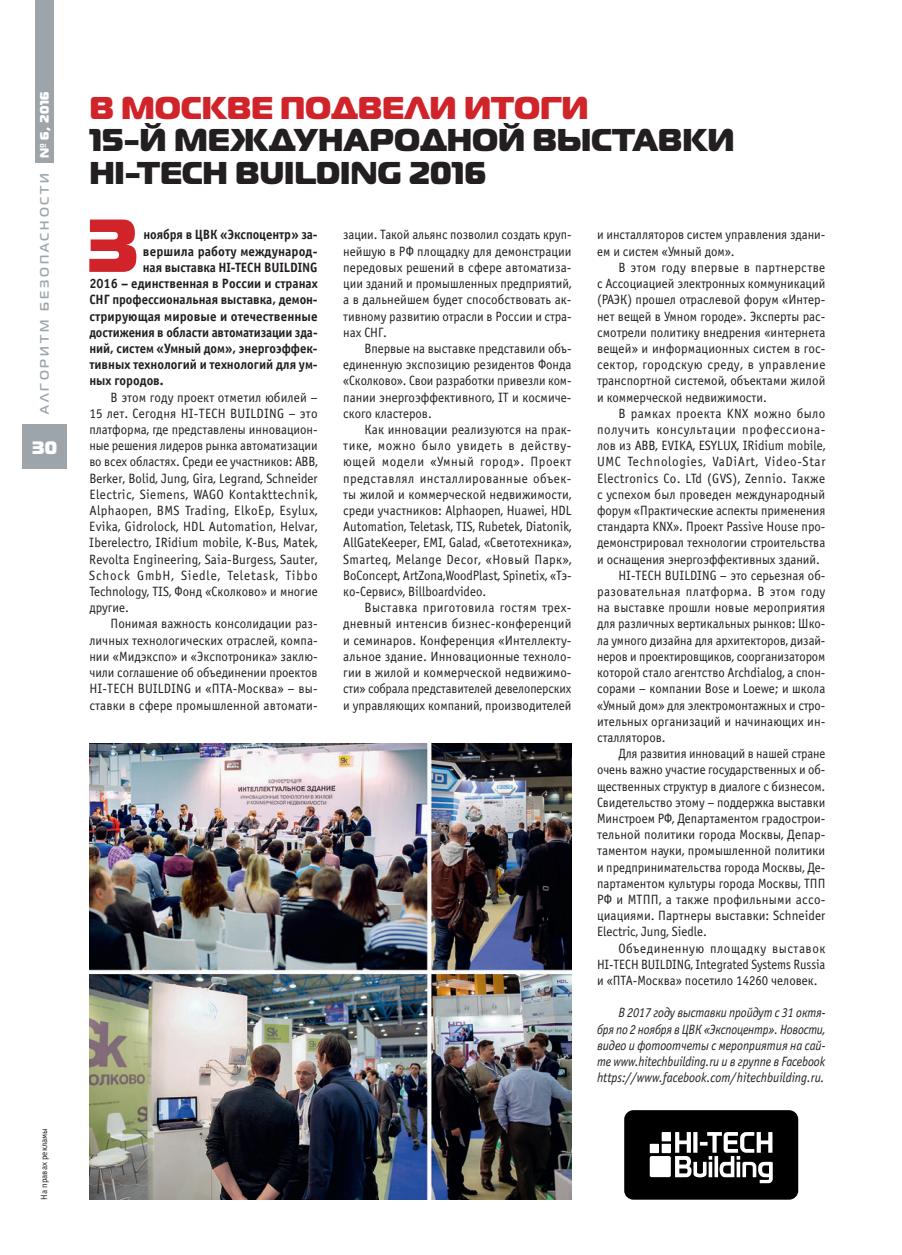
<style>
.page{position:relative;width:902px;height:1255px;background:#fff}
.page>*{position:absolute;margin:0;border:0;box-sizing:border-box;transform-origin:0 0}
.t1{font:74.7px "Magistral Black C";color:#d1232a}
.t2{font:31.5px/32.4px "Magistral Black C";color:#231f20}
.t3{font:31.5px "Magistral Black C";color:#d1232a}
.t4{font:18px "Magistral Black C";color:#fff}
.t5{font:13.5px/16.2px "Officina Sans C";color:#231f20;text-align:justify}
.t6{font:13.5px/16.2px "Officina Sans C";color:#231f20;text-align:justify;scale:.95 1}
.t7{font:13.5px/16.2px "Officina Sans C";color:#231f20;text-align:justify;scale:.94 1}
.t8{font:13.5px/16.2px "Officina Sans C";color:#231f20;text-align:justify;scale:.96 1}
.t9{font:italic 13.5px/16.2px "Officina Sans C";letter-spacing:-.005em;color:#231f20;text-align:justify;scale:.91 1}
.t10{font:700 13.5px "Officina Sans C";letter-spacing:-.005em;color:#231f20;scale:.94 1}
.t11{font:13.5px "Officina Sans C";color:#231f20;scale:.93 1}
.t12{font:700 13.5px "Officina Sans C";letter-spacing:-.005em;color:#231f20;scale:.95 1}
.t13{font:13.5px "Officina Sans C";letter-spacing:.03em;color:#231f20}
.t14{font:700 13.5px "Officina Sans C";letter-spacing:-.005em;color:#231f20}
.t15{font:700 13.5px "Officina Sans C";letter-spacing:-.005em;color:#231f20;scale:.93 1}
.t16{font:13.5px "Officina Sans C";letter-spacing:.025em;color:#231f20}
.t17{font:13.5px "Officina Sans C";letter-spacing:.05em;color:#231f20}
.t18{font:13.5px "Officina Sans C";letter-spacing:.045em;color:#231f20}
.t19{font:13.5px "Officina Sans C";letter-spacing:.04em;color:#231f20}
.t20{font:700 12.3px "Magistral C";letter-spacing:.24em;color:#9da5ab}
.t21{font:9px "Officina Sans C";color:#231f20}
.s1{font-family:"Magistral Black C";font-weight:400;color:#fff}
</style>
<div class="page">
<div style="left:22px;top:424px;width:45px;height:45px;background:#9da5ab"></div>
<div style="left:36px;top:0;width:18px;height:162px;background:#9da5ab"></div>
<div style="left:624px;top:1110px;width:174px;height:89px;background:#000;border-radius:9px"></div>
<svg style="left:675px;top:1132px;width:97px;height:51px"></svg>
<div style="left:649px;top:1155px;width:21px;height:22px;background:#fff;border-radius:2px"></div>
<div style="left:649px;top:1143px;width:10px;height:10px;background:#fff"></div>
<div style="left:661px;top:1143px;width:10px;height:10px;background:#fff"></div>
<div style="left:661px;top:1131px;width:10px;height:10px;background:#fff"></div>
<img style="left:89px;top:743px;width:482px;height:456px">
<p class="t20" style="left:37px;top:414px;width:324px;rotate:-90deg">АЛГОРИТМ БЕЗОПАСНОСТИ <span class="s1">№ 6, 2016</span></p>
<h3 class="t4" style="left:32px;top:436px;width:26px">30</h3>
<p class="t21" style="left:39px;top:1199px;width:73px;rotate:-90deg">На правах рекламы</p>
<h2 class="t3" style="left:89px;top:87px;width:500px">В МОСКВЕ ПОДВЕЛИ ИТОГИ</h2>
<h2 class="t2" style="left:89px;top:122px;width:646px">15‑Й МЕЖДУНАРОДНОЙ ВЫСТАВКИ<br>HI‑TECH BUILDING 2016</h2>
<h1 class="t1" style="left:87px;top:197px;width:53px">3</h1>
<p class="t10" style="left:143px;top:227px;width:187px">ноября в ЦВК «Экспоцентр» за-</p>
<p class="t14" style="left:143px;top:243px;width:176px">вершила работу международ-</p>
<p class="t10" style="left:143px;top:260px;width:187px">ная выставка HI-TECH BUILDING</p>
<p class="t12" style="left:89px;top:276px;width:242px">2016 – единственная в России и странах</p>
<p class="t10" style="left:89px;top:292px;width:244px">СНГ профессиональная выставка, демон-</p>
<p class="t14" style="left:89px;top:308px;width:230px">стрирующая мировые и отечественные</p>
<p class="t15" style="left:89px;top:324px;width:247px">достижения в области автоматизации зда-</p>
<p class="t10" style="left:89px;top:341px;width:244px">ний, систем «Умный дом», энергоэффек-</p>
<p class="t12" style="left:89px;top:357px;width:242px">тивных технологий и технологий для ум-</p>
<p class="t12" style="left:89px;top:373px;width:80px">ных городов.</p>
<p class="t5" style="left:89px;top:389px;width:230px;text-indent:21px">В этом году проект отметил юбилей – 15 лет. Сегодня HI-TECH BUILDING – это платформа, где представлены инновацион&shy;ные решения лидеров рынка автоматизации во всех областях. Среди ее участников: ABB, Berker, Bolid, Jung, Gira, Legrand, Schneider Electric, Siemens, WAGO Kontakttechnik, Alphaopen, BMS Trading, ElkoEp, Esylux, Evika, Gidrolock, HDL Automation, Helvar, Iberelectro, IRidium mobile, K-Bus, Matek, Revolta Engineering, Saia-Burgess, Sauter, Schock GmbH, Siedle, Teletask, Tibbo Technology, TIS, Фонд «Сколково» и многие другие.</p>
<p class="t8" style="left:89px;top:616px;width:239px;text-indent:21px">Понимая важность консолидации раз&shy;личных технологических отраслей, компа&shy;нии «Мидэкспо» и «Экспотроника» заклю&shy;чили соглашение об объединении проектов HI-TECH BUILDING и «ПТА-Москва» – вы&shy;ставки в сфере промышленной автомати-</p>
<p class="t7" style="left:343px;top:227px;width:244px">зации. Такой альянс позволил создать круп&shy;нейшую в РФ площадку для демонстрации передовых решений в сфере автоматиза&shy;ции зданий и промышленных предприятий, а в дальнейшем будет способствовать ак&shy;тивному развитию отрасли в России и стра&shy;нах СНГ.</p>
<p class="t6" style="left:343px;top:340px;width:242px;text-indent:21px">Впервые на выставке представили объ&shy;единенную экспозицию резидентов Фонда «Сколково». Свои разработки привезли ком&shy;пании энергоэффективного, IT и космиче&shy;ского кластеров.</p>
<p class="t5" style="left:343px;top:421px;width:230px;text-indent:21px">Как инновации реализуются на прак&shy;тике, можно было увидеть в действу&shy;ющей модели «Умный город». Проект представлял инсталлированные объек&shy;ты жилой и коммерческой недвижимости, среди участников: Alphaopen, Huawei, HDL Automation, Teletask, TIS, Rubetek, Diatonik, AllGateKeeper, EMI, Galad, «Светотехника», Smarteq, Melange Decor, «Новый Парк», BoConcept, ArtZona,WoodPlast, Spinetix, «Тэ&shy;ко-Сервис», Billboardvideo.</p>
<p class="t5" style="left:343px;top:600px;width:230px;text-indent:21px">Выставка приготовила гостям трех&shy;дневный интенсив бизнес-конференций и семинаров. Конференция «Интеллекту&shy;альное здание. Инновационные техноло&shy;гии в жилой и коммерческой недвижимо&shy;сти» собрала представителей девелоперских и управляющих компаний, производителей</p>
<p class="t6" style="left:597px;top:227px;width:242px">и инсталляторов систем управления здани&shy;ем и систем «Умный дом».</p>
<p class="t5" style="left:597px;top:259px;width:230px;text-indent:21px">В этом году впервые в партнерстве с Ассоциацией электронных коммуникаций (РАЭК) прошел отраслевой форум «Интер&shy;нет вещей в Умном городе». Эксперты рас&shy;смотрели политику внедрения «интернета вещей» и информационных систем в гос&shy;сектор, городскую среду, в управление транспортной системой, объектами жилой и коммерческой недвижимости.</p>
<p class="t13" style="left:618px;top:406px;width:208px">В рамках проекта KNX можно было</p>
<p class="t18" style="left:597px;top:422px;width:230px">получить консультации профессиона-</p>
<p class="t8" style="left:597px;top:438px;width:239px">лов из ABB, EVIKA, ESYLUX, IRidium mobile,</p>
<p class="t17" style="left:597px;top:454px;width:230px">UMC Technologies, VaDiArt, Video-Star</p>
<p class="t16" style="left:597px;top:470px;width:230px">Electronics Co. LTd (GVS), Zennio. Также</p>
<p class="t5" style="left:597px;top:486px;width:230px">с успехом был проведен международный</p>
<p class="t6" style="left:597px;top:502px;width:242px">форум «Практические аспекты применения</p>
<p class="t6" style="left:597px;top:519px;width:242px">стандарта KNX». Проект Passive House про-</p>
<p class="t6" style="left:597px;top:535px;width:242px">демонстрировал технологии строительства</p>
<p class="t6" style="left:597px;top:551px;width:236px">и оснащения энергоэффективных зданий.</p>
<p class="t6" style="left:618px;top:567px;width:219px">HI-TECH BUILDING – это серьезная об-</p>
<p class="t13" style="left:597px;top:584px;width:230px">разовательная платформа. В этом году</p>
<p class="t5" style="left:597px;top:600px;width:230px">на выставке прошли новые мероприятия</p>
<p class="t6" style="left:597px;top:616px;width:242px">для различных вертикальных рынков: Шко-</p>
<p class="t7" style="left:597px;top:632px;width:244px">ла умного дизайна для архитекторов, дизай-</p>
<p class="t11" style="left:597px;top:649px;width:247px">неров и проектировщиков, соорганизатором</p>
<p class="t6" style="left:597px;top:664px;width:242px">которой стало агентство Archdialog, а спон-</p>
<p class="t6" style="left:597px;top:681px;width:242px">сорами – компании Bose и Loewe; и школа</p>
<p class="t7" style="left:597px;top:697px;width:244px">«Умный дом» для электромонтажных и стро-</p>
<p class="t5" style="left:597px;top:713px;width:230px">ительных организаций и начинающих ин-</p>
<p class="t6" style="left:597px;top:729px;width:74px">сталляторов.</p>
<p class="t11" style="left:618px;top:746px;width:224px">Для развития инноваций в нашей стране</p>
<p class="t7" style="left:597px;top:762px;width:244px">очень важно участие государственных и об-</p>
<p class="t6" style="left:597px;top:778px;width:242px">щественных структур в диалоге с бизнесом.</p>
<p class="t7" style="left:597px;top:794px;width:244px">Свидетельство этому – поддержка выставки</p>
<p class="t6" style="left:597px;top:810px;width:242px">Минстроем РФ, Департаментом градострои-</p>
<p class="t5" style="left:597px;top:826px;width:230px">тельной политики города Москвы, Депар-</p>
<p class="t8" style="left:597px;top:843px;width:239px">таментом науки, промышленной политики</p>
<p class="t6" style="left:597px;top:859px;width:242px">и предпринимательства города Москвы, Де-</p>
<p class="t6" style="left:597px;top:875px;width:242px">партаментом культуры города Москвы, ТПП</p>
<p class="t5" style="left:597px;top:891px;width:230px">РФ и МТПП, а также профильными ассо-</p>
<p class="t5" style="left:597px;top:907px;width:230px">циациями. Партнеры выставки: Schneider</p>
<p class="t6" style="left:597px;top:924px;width:117px">Electric, Jung, Siedle.</p>
<p class="t19" style="left:618px;top:940px;width:208px">Объединенную площадку выставок</p>
<p class="t11" style="left:597px;top:956px;width:247px">HI-TECH BUILDING, Integrated Systems Russia</p>
<p class="t6" style="left:597px;top:972px;width:233px">и «ПТА-Москва» посетило 14260 человек.</p>
<p class="t9" style="left:597px;top:1005px;width:252px;text-indent:21px">В 2017 году выставки пройдут с 31 октя&shy;бря по 2 ноября в ЦВК «Экспоцентр». Новости, видео и фотоотчеты с мероприятия на сай&shy;те www.hitechbuilding.ru и в группе в Facebook https://www.facebook.com/hitechbuilding.ru.</p>
</div>
